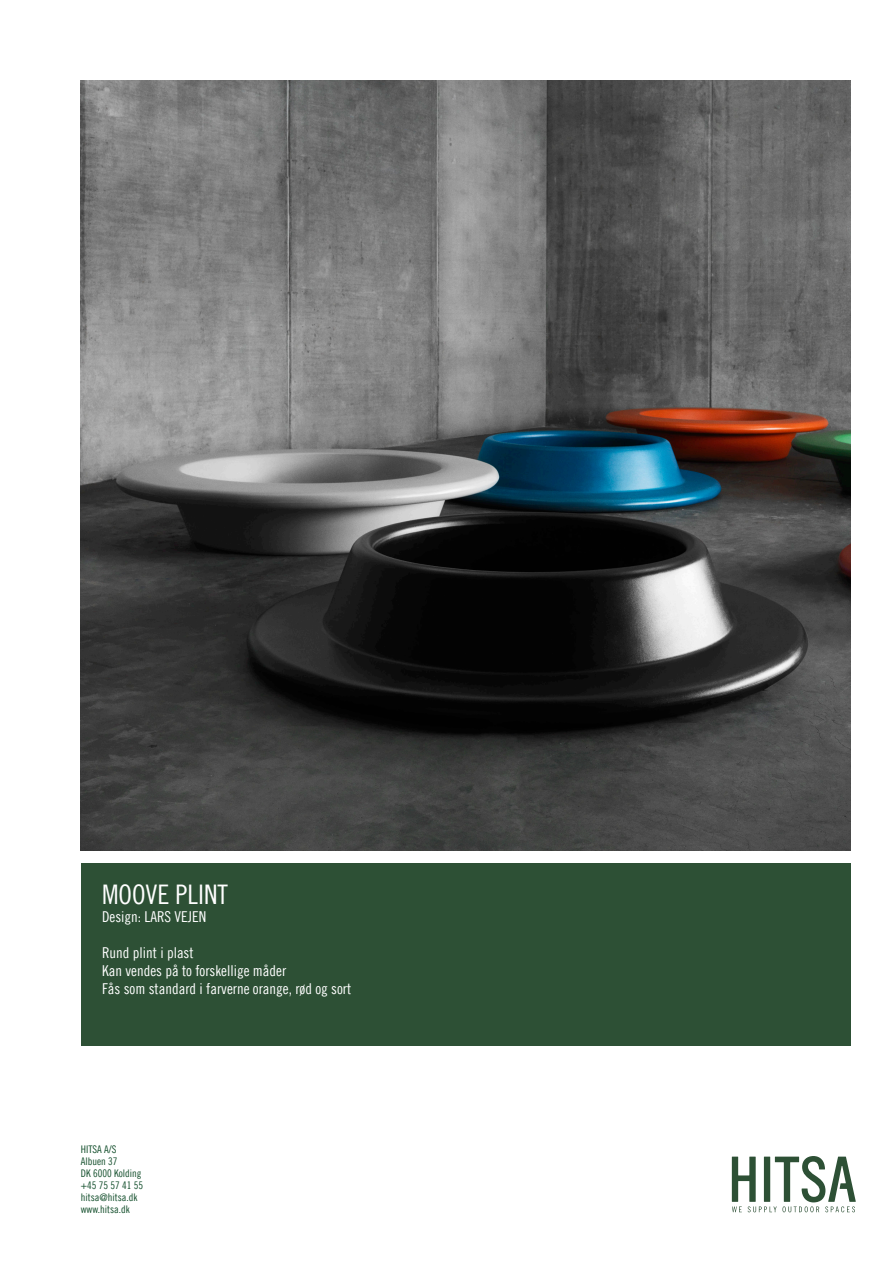
<style>
.page{position:relative;width:893px;height:1263px;background:#fff}
.page>*{position:absolute;margin:0;border:0;box-sizing:border-box;transform-origin:0 0}
.t1{font:27px "Trade Gothic LT Pro Cn 18";color:#fff}
.t2{font:15px "Trade Gothic LT Pro Cn 18";color:#fff}
.t3{font:10.5px/12px "Trade Gothic LT Pro Cn 18";color:#124e2b}
</style>
<div class="page">
<svg style="left:732px;top:1156px;width:124px;height:56px"></svg>
<img style="left:81px;top:81px;width:769px;height:769px">
<div style="left:81px;top:863px;width:769px;height:183px;background:#2d5035"></div>
<p class="t1" style="left:102px;top:878px;width:127px">MOOVE PLINT</p>
<p class="t2" style="left:102px;top:908px;width:106px">Design: LARS VEJEN</p>
<p class="t2" style="left:102px;top:944px;width:93px">Rund plint i plast</p>
<p class="t2" style="left:102px;top:962px;width:186px">Kan vendes på to forskellige måder</p>
<p class="t2" style="left:102px;top:980px;width:251px">Fås som standard i farverne orange, rød og sort</p>
<p class="t3" style="left:81px;top:1143px;width:64px">HITSA A/S<br>Albuen 37<br>DK 6000 Kolding +45 75 57 41 55 hitsa@hitsa.dk www.hitsa.dk</p>
</div>
